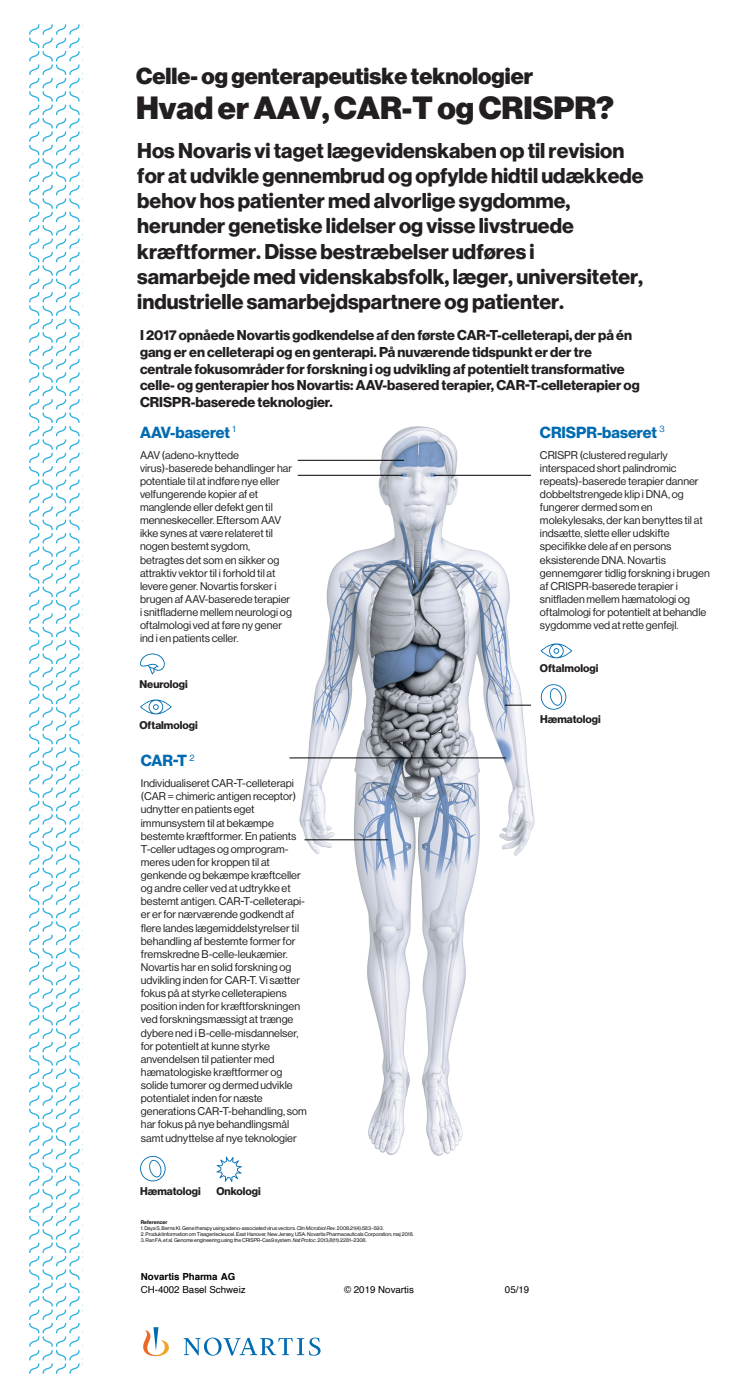
<style>
.page{position:relative;width:735px;height:1399px;background:#fff}
.page>*{position:absolute;margin:0;border:0;box-sizing:border-box;transform-origin:0 0}
.t1{font:900 31.5px "Volta Modern Display 95";color:#231f20}
.t2{font:900 22.75px "Volta Modern Display 95";color:#231f20}
.t3{font:700 21px/25.2px "Volta Modern Display 75";color:#231f20}
.t4{font:700 15.75px "Volta Modern Display 75";color:#006bb1}
.t5{font:700 14px/16.8px "Volta Modern Display 75";color:#231f20}
.t6{font:10.85px/13.1px "Volta Modern Display 55 Roman";color:#231f20}
.t7{font:700 10.85px "Volta Modern Display 75";color:#231f20}
.t8{font:9.8px "Helvetica";color:#000}
.t9{font:700 9.8px "Helvetica";color:#000}
.t10{font:5.25px "Volta Modern Display 55 Roman";color:#000}
.t11{font:700 5.25px "Volta Modern Display 75";color:#231f20}
.s1{font-family:"Volta Modern Display 56";font-style:italic}
</style>
<div class="page">
<img style="left:153px;top:426px;width:420px;height:747px">
<hr style="left:304px;top:839px;width:83px;height:1px;background:#000">
<hr style="left:289px;top:757px;width:216px;height:1px;background:#000">
<hr style="left:297px;top:475px;width:105px;height:1px;background:#000">
<hr style="left:297px;top:460px;width:107px;height:1px;background:#000">
<svg style="left:504px;top:705px;width:26px;height:1px"></svg>
<hr style="left:433px;top:475px;width:97px;height:1px;background:#000">
<svg style="left:29px;top:24px;width:54px;height:1350px"></svg>
<svg style="left:143px;top:1327px;width:177px;height:29px"></svg>
<svg style="left:140px;top:699px;width:32px;height:15px"></svg>
<svg style="left:540px;top:643px;width:32px;height:15px"></svg>
<svg style="left:140px;top:654px;width:25px;height:21px"></svg>
<svg style="left:540px;top:684px;width:26px;height:26px"></svg>
<svg style="left:140px;top:1156px;width:25px;height:25px"></svg>
<svg style="left:216px;top:1157px;width:26px;height:25px"></svg>
<h2 class="t2" style="left:136px;top:62px;width:398px">Celle- og genterapeutiske teknologier</h2>
<h1 class="t1" style="left:136px;top:89px;width:479px">Hvad er AAV, CAR-T og CRISPR?</h1>
<p class="t3" style="left:137px;top:138px;width:507px">Hos Novaris vi taget lægevidenskaben op til revision for at udvikle gennembrud og opfylde hidtil udækkede behov hos patienter med alvorlige sygdomme, herunder genetiske lidelser og visse livstruede kræftformer. Disse bestræbelser udføres i samarbejde med videnskabsfolk, læger, universiteter, industrielle samarbejdspartnere og patienter.</p>
<p class="t5" style="left:140px;top:327px;width:501px">I 2017 opnåede Novartis godkendelse af den første CAR-T-celleterapi, der på én gang er en celleterapi og en genterapi. På nuværende tidspunkt er der tre centrale fokusområder for forskning i og udvikling af potentielt transformative celle- og genterapier hos Novartis: AAV-basered terapier, CAR-T-celleterapier og CRISPR-baserede teknologier.</p>
<h3 class="t4" style="left:140px;top:423px;width:97px">AAV-baseret <sup>1</sup></h3>
<p class="t6" style="left:140px;top:448px;width:154px">AAV (adeno-knyttede virus)-baserede behandlinger har potentiale til at indføre nye eller velfungerende kopier af et manglende eller defekt gen til menneskeceller. Eftersom AAV ikke synes at være relateret til nogen bestemt sygdom, betragtes det som en sikker og attraktiv vektor til i forhold til at levere gener. Novartis forsker i brugen af AAV-baserede terapier i snitfladerne mellem neurologi og oftalmologi ved at føre ny gener ind i en patients celler.</p>
<p class="t7" style="left:139px;top:678px;width:50px">Neurologi</p>
<p class="t7" style="left:139px;top:718px;width:60px">Oftalmologi</p>
<h3 class="t4" style="left:141px;top:751px;width:55px">CAR-T <sup>2</sup></h3>
<p class="t6" style="left:141px;top:777px;width:167px">Individualiseret CAR-T-celleterapi (CAR = chimeric antigen receptor) udnytter en patients eget immunsystem til at bekæmpe bestemte kræftformer. En patients T-celler udtages og omprogram&shy;meres uden for kroppen til at genkende og bekæmpe kræftceller og andre celler ved at udtrykke et bestemt antigen. CAR-T-celleterapi&shy;er er for nærværende godkendt af flere landes lægemiddelstyrelser til behandling af bestemte former for fremskredne B-celle-leukæmier.<br>Novartis har en solid forskning og udvikling inden for CAR-T. Vi sætter fokus på at styrke celleterapiens position inden for kræftforskningen ved forskningsmæssigt at trænge dybere ned i B-celle-misdannelser, for potentielt at kunne styrke anvendelsen til patienter med hæmatologiske kræftformer og solide tumorer og dermed udvikle potentialet inden for næste generations CAR-T-behandling, som har fokus på nye behandlingsmål samt udnyttelse af nye teknologier</p>
<h3 class="t4" style="left:539px;top:423px;width:126px">CRISPR-baseret <sup>3</sup></h3>
<p class="t6" style="left:539px;top:448px;width:171px">CRISPR (clustered regularly interspaced short palindromic repeats)-baserede terapier danner dobbeltstrengede klip i DNA, og fungerer dermed som en molekylesaks, der kan benyttes til at indsætte, slette eller udskifte specifikke dele af en persons eksisterende DNA. Novartis gennemgører tidlig forskning i brugen af CRISPR-baserede terapier i snitfladen mellem hæmatologi og oftalmologi for potentielt at behandle sygdomme ved at rette genfejl.</p>
<p class="t7" style="left:539px;top:662px;width:60px">Oftalmologi</p>
<p class="t7" style="left:539px;top:713px;width:62px">Hæmatologi</p>
<p class="t7" style="left:140px;top:1185px;width:62px">Hæmatologi</p>
<p class="t7" style="left:216px;top:1185px;width:46px">Onkologi</p>
<p class="t11" style="left:141px;top:1219px;width:28px">Referencer</p>
<p class="t10" style="left:141px;top:1225px;width:244px">1. Daya S, Berns KI. Gene therapy using adeno-associated virus vectors. <span class="s1">Clin Microbiol Rev</span>. 2008;21(4):583–593.</p>
<p class="t10" style="left:141px;top:1231px;width:274px">2. Produktinformation om Tisagenlecleucel. East Hanover, New Jersey, USA: Novartis Pharmaceuticals Corporation; maj 2018.</p>
<p class="t10" style="left:141px;top:1238px;width:227px">3. Ran FA, et al. Genome engineering using the CRISPR-Cas9 system. <span class="s1">Nat Protoc</span>. 2013;8(11):2281–2308.</p>
<p class="t9" style="left:141px;top:1269px;width:96px">Novartis Pharma AG</p>
<p class="t8" style="left:141px;top:1282px;width:106px">CH-4002 Basel Schweiz</p>
<p class="t8" style="left:344px;top:1281px;width:71px">© 2019 Novartis</p>
<p class="t8" style="left:504px;top:1281px;width:26px">05/19</p>
</div>
